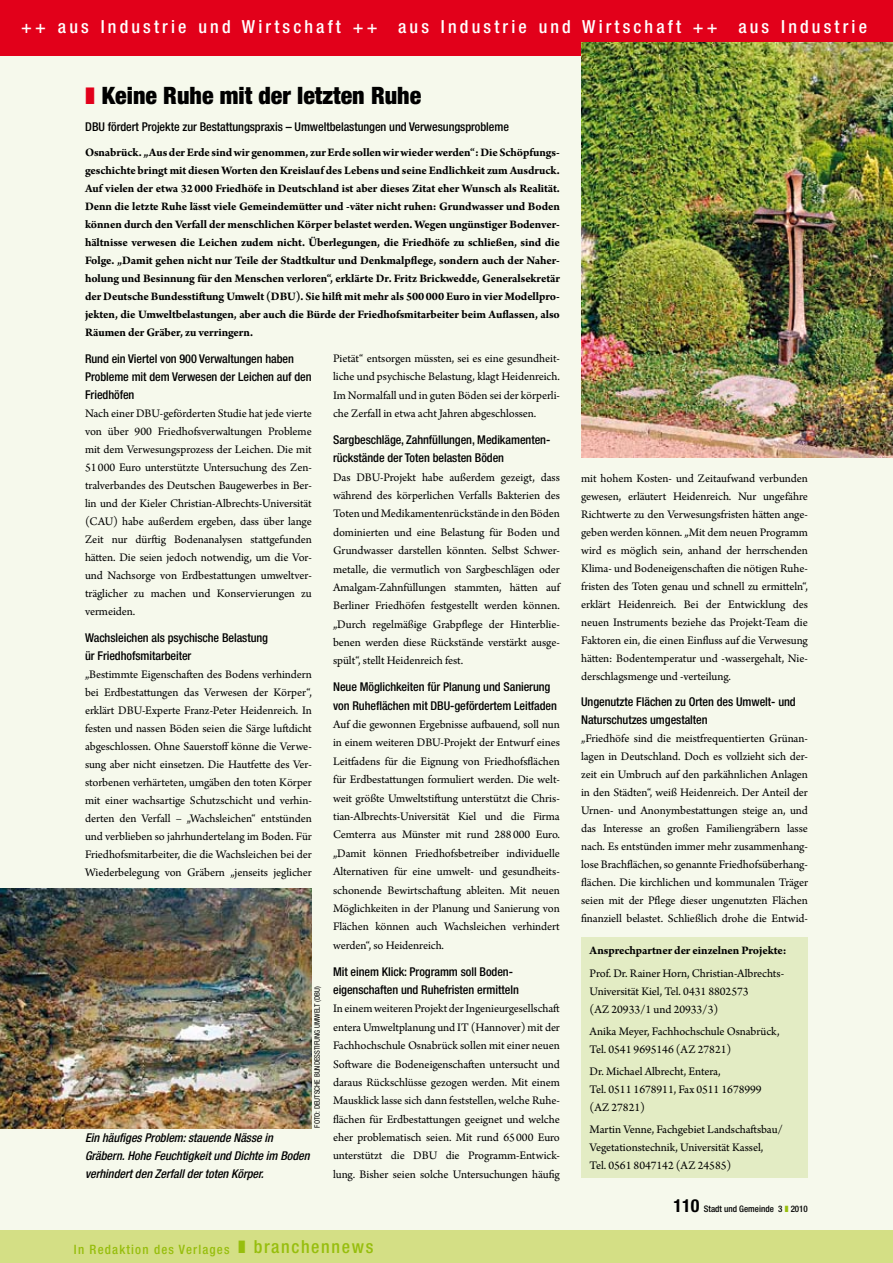
<style>
.page{position:relative;width:893px;height:1263px;background:#fff}
.page>*{position:absolute;margin:0;border:0;box-sizing:border-box;transform-origin:0 0}
.t1{font:900 condensed 24px "Helvetica Neue LT";color:#000}
.t2{font:500 condensed 18px "Helvetica Neue LT";letter-spacing:.175em;color:#fff}
.t3{font:500 condensed 18px "Helvetica Neue LT";letter-spacing:.09em;color:#97be0d}
.t4{font:500 condensed 12.9px "Helvetica Neue LT";letter-spacing:.09em;color:#97be0d}
.t5{font:12.15px/18px "Arno Pro";letter-spacing:-.005em;color:#000;text-align:justify}
.t6{font:700 12.15px/18px "Arno Pro";letter-spacing:-.01em;color:#000;text-align:justify}
.t7{font:500 condensed 12.15px/18px "Helvetica Neue LT";letter-spacing:-.005em;color:#000}
.t8{font:italic 500 condensed 12.15px/18px "Helvetica Neue LT";letter-spacing:-.005em;color:#000}
.t9{font:500 condensed 9px "Helvetica Neue LT";color:#000}
.t10{font:condensed 7.5px "Helvetica Neue LT";color:#000}
.s1{color:#e2001a}
.s2{font-weight:700;font-size:18px}
.s3{color:#97be0d}
</style>
<div class="page">
<div style="left:0;top:55px;width:893px;height:1208px;background:#f6f9ec"></div>
<div style="left:0;top:0;width:893px;height:55px;background:#e2001a"></div>
<div style="left:0;top:1230px;width:893px;height:33px;background:#d4df85"></div>
<div style="left:581px;top:938px;width:227px;height:240px;background:#e3ecc4"></div>
<img style="left:0;top:889px;width:312px;height:239px">
<img style="left:581px;top:43px;width:312px;height:414px">
<h2 class="t2" style="left:21px;top:16px;width:847px">++ aus Industrie und Wirtschaft ++ aus Industrie und Wirtschaft ++ aus Industrie</h2>
<h1 class="t1" style="left:85px;top:81px;width:337px"><span class="s1">❚</span> Keine Ruhe mit der letzten Ruhe</h1>
<p class="t7" style="left:85px;top:117px;width:425px">DBU fördert Projekte zur Bestattungspraxis – Umweltbelastungen und Verwesungsprobleme</p>
<p class="t6" style="left:85px;top:144px;width:476px">Osnabrück. „Aus der Erde sind wir genommen, zur Erde sollen wir wieder werden“: Die Schöpfungs&shy;geschichte bringt mit diesen Worten den Kreislauf des Lebens und seine Endlichkeit zum Ausdruck.<br>Auf vielen der etwa 32000 Friedhöfe in Deutschland ist aber dieses Zitat eher Wunsch als Realität.<br>Denn die letzte Ruhe lässt viele Gemeindemütter und -väter nicht ruhen: Grundwasser und Boden können durch den Verfall der menschlichen Körper belastet werden. Wegen ungünstiger Bodenver&shy;hältnisse verwesen die Leichen zudem nicht. Überlegungen, die Friedhöfe zu schließen, sind die Folge. „Damit gehen nicht nur Teile der Stadtkultur und Denkmalpflege, sondern auch der Naher&shy;holung und Besinnung für den Menschen verloren“, erklärte Dr. Fritz Brickwedde, Generalsekretär der Deutsche Bundesstiftung Umwelt (DBU). Sie hilft mit mehr als 500000 Euro in vier Modellpro&shy;jekten, die Umweltbelastungen, aber auch die Bürde der Friedhofsmitarbeiter beim Auflassen, also Räumen der Gräber, zu verringern.</p>
<p class="t7" style="left:85px;top:350px;width:228px">Rund ein Viertel von 900 Verwaltungen haben<br>Probleme mit dem Verwesen der Leichen auf den<br>Friedhöfen</p>
<p class="t5" style="left:85px;top:405px;width:228px">Nach einer DBU-geförderten Studie hat jede vierte von über 900 Friedhofsverwaltungen Probleme mit dem Verwesungsprozess der Leichen. Die mit 51000 Euro unterstützte Untersuchung des Zen&shy;tralverbandes des Deutschen Baugewerbes in Ber&shy;lin und der Kieler Christian-Albrechts-Universität (CAU) habe außerdem ergeben, dass über lange Zeit nur dürftig Bodenanalysen stattgefunden hätten. Die seien jedoch notwendig, um die Vor&shy;und Nachsorge von Erdbestattungen umweltver&shy;träglicher zu machen und Konservierungen zu vermeiden.</p>
<p class="t7" style="left:85px;top:628px;width:185px">Wachsleichen als psychische Belastung ür Friedhofsmitarbeiter</p>
<p class="t5" style="left:85px;top:666px;width:228px">„Bestimmte Eigenschaften des Bodens verhindern bei Erdbestattungen das Verwesen der Körper“, erklärt DBU-Experte Franz-Peter Heidenreich. In festen und nassen Böden seien die Särge luftdicht abgeschlossen. Ohne Sauerstoff könne die Verwe&shy;sung aber nicht einsetzen. Die Hautfette des Ver&shy;storbenen verhärteten, umgäben den toten Körper mit einer wachsartige Schutzschicht und verhin&shy;derten den Verfall – „Wachsleichen“ entstünden und verblieben so jahrhundertelang im Boden. Für Friedhofsmitarbeiter, die die Wachsleichen bei der Wiederbelegung von Gräbern „jenseits jeglicher</p>
<p class="t5" style="left:333px;top:349px;width:228px;line-height:18.5px">Pietät“ entsorgen müssten, sei es eine gesundheit&shy;liche und psychische Belastung, klagt Heidenreich.<br>Im Normalfall und in guten Böden sei der körperli&shy;che Zerfall in etwa acht Jahren abgeschlossen.</p>
<p class="t7" style="left:333px;top:430px;width:219px;line-height:18.5px">Sargbeschläge, Zahnfüllungen, Medikamenten&shy;rückstände der Toten belasten Böden</p>
<p class="t5" style="left:333px;top:468px;width:228px;line-height:18.5px">Das DBU-Projekt habe außerdem gezeigt, dass während des körperlichen Verfalls Bakterien des Toten und Medikamentenrückstände in den Böden dominierten und eine Belastung für Boden und Grundwasser darstellen könnten. Selbst Schwer&shy;metalle, die vermutlich von Sargbeschlägen oder Amalgam-Zahnfüllungen stammten, hätten auf Berliner Friedhöfen festgestellt werden können. „Durch regelmäßige Grabpflege der Hinterblie&shy;benen werden diese Rückstände verstärkt ausge&shy;spült“, stellt Heidenreich fest.</p>
<p class="t7" style="left:333px;top:678px;width:225px;line-height:18.5px">Neue Möglichkeiten für Planung und Sanierung von Ruheflächen mit DBU-gefördertem Leitfaden</p>
<p class="t5" style="left:333px;top:716px;width:228px;line-height:18.5px">Auf die gewonnen Ergebnisse aufbauend, soll nun in einem weiteren DBU-Projekt der Entwurf eines Leitfadens für die Eignung von Friedhofsflächen für Erdbestattungen formuliert werden. Die welt&shy;weit größte Umweltstiftung unterstützt die Chris&shy;tian-Albrechts-Universität Kiel und die Firma Cemterra aus Münster mit rund 288000 Euro. „Damit können Friedhofsbetreiber individuelle Alternativen für eine umwelt- und gesundheits&shy;schonende Bewirtschaftung ableiten. Mit neuen Möglichkeiten in der Planung und Sanierung von Flächen können auch Wachsleichen verhindert werden“, so Heidenreich.</p>
<p class="t7" style="left:333px;top:962px;width:187px;line-height:18.5px">Mit einem Klick: Programm soll Boden&shy;eigenschaften und Ruhefristen ermitteln</p>
<p class="t5" style="left:333px;top:1000px;width:228px;line-height:18.5px">In einem weiteren Projekt der Ingenieurgesellschaft entera Umweltplanung und IT (Hannover) mit der Fachhochschule Osnabrück sollen mit einer neuen Software die Bodeneigenschaften untersucht und daraus Rückschlüsse gezogen werden. Mit einem Mausklick lasse sich dann feststellen, welche Ruhe&shy;flächen für Erdbestattungen geeignet und welche eher problematisch seien. Mit rund 65000 Euro unterstützt die DBU die Programm-Entwick&shy;lung. Bisher seien solche Untersuchungen häufig</p>
<p class="t10" style="left:313px;top:1128px;width:143px;rotate:-90deg">Foto: Deutsche Bundesstifung Umwelt (DBU)</p>
<p class="t8" style="left:85px;top:1128px;width:226px">Ein häufiges Problem: stauende Nässe in<br>Gräbern. Hohe Feuchtigkeit und Dichte im Boden verhindert den Zerfall der toten Körper.</p>
<p class="t4" style="left:74px;top:1241px;width:157px">In Redaktion des Verlages</p>
<h2 class="t3" style="left:238px;top:1236px;width:137px">❚ branchennews</h2>
<p class="t5" style="left:581px;top:470px;width:228px">mit hohem Kosten- und Zeitaufwand verbunden gewesen, erläutert Heidenreich. Nur ungefähre Richtwerte zu den Verwesungsfristen hätten ange&shy;geben werden können. „Mit dem neuen Programm wird es möglich sein, anhand der herrschenden Klima- und Bodeneigenschaften die nötigen Ruhe&shy;fristen des Toten genau und schnell zu ermitteln“, erklärt Heidenreich. Bei der Entwicklung des neuen Instruments beziehe das Projekt-Team die Faktoren ein, die einen Einfluss auf die Verwesung hätten: Bodentemperatur und -wassergehalt, Nie&shy;derschlagsmenge und -verteilung.</p>
<p class="t7" style="left:581px;top:693px;width:216px">Ungenutzte Flächen zu Orten des Umwelt- und<br>Naturschutzes umgestalten</p>
<p class="t5" style="left:581px;top:730px;width:228px">„Friedhöfe sind die meistfrequentierten Grünan&shy;lagen in Deutschland. Doch es vollzieht sich der&shy;zeit ein Umbruch auf den parkähnlichen Anlagen in den Städten“, weiß Heidenreich. Der Anteil der Urnen- und Anonymbestattungen steige an, und das Interesse an großen Familiengräbern lasse nach. Es entstünden immer mehr zusammenhang&shy;lose Brachflächen, so genannte Friedhofsüberhang&shy;flächen. Die kirchlichen und kommunalen Träger seien mit der Pflege dieser ungenutzten Flächen finanziell belastet. Schließlich drohe die Entwid-</p>
<p class="t6" style="left:590px;top:942px;width:198px">Ansprechpartner der einzelnen Projekte:</p>
<p class="t5" style="left:590px;top:965px;width:196px;text-align:left">Prof. Dr. Rainer Horn, Christian-Albrechts-<br>Universität Kiel, Tel. 0431 8802573<br>(AZ 20933/1 und 20933/3)</p>
<p class="t5" style="left:590px;top:1023px;width:191px">Anika Meyer, Fachhochschule Osnabrück,<br>Tel. 0541 9695146 (AZ 27821)</p>
<p class="t5" style="left:590px;top:1063px;width:174px;text-align:left">Dr. Michael Albrecht, Entera,<br>Tel. 0511 1678911, Fax 0511 1678999 (AZ 27821)</p>
<p class="t5" style="left:590px;top:1121px;width:195px;text-align:left">Martin Venne, Fachgebiet Landschaftsbau/<br>Vegetationstechnik, Universität Kassel,<br>Tel. 0561 8047142 (AZ 24585)</p>
<p class="t9" style="left:674px;top:1203px;width:136px"><span class="s2">110</span> Stadt und Gemeinde 3 <span class="s3">❚</span> 2010</p>
</div>
